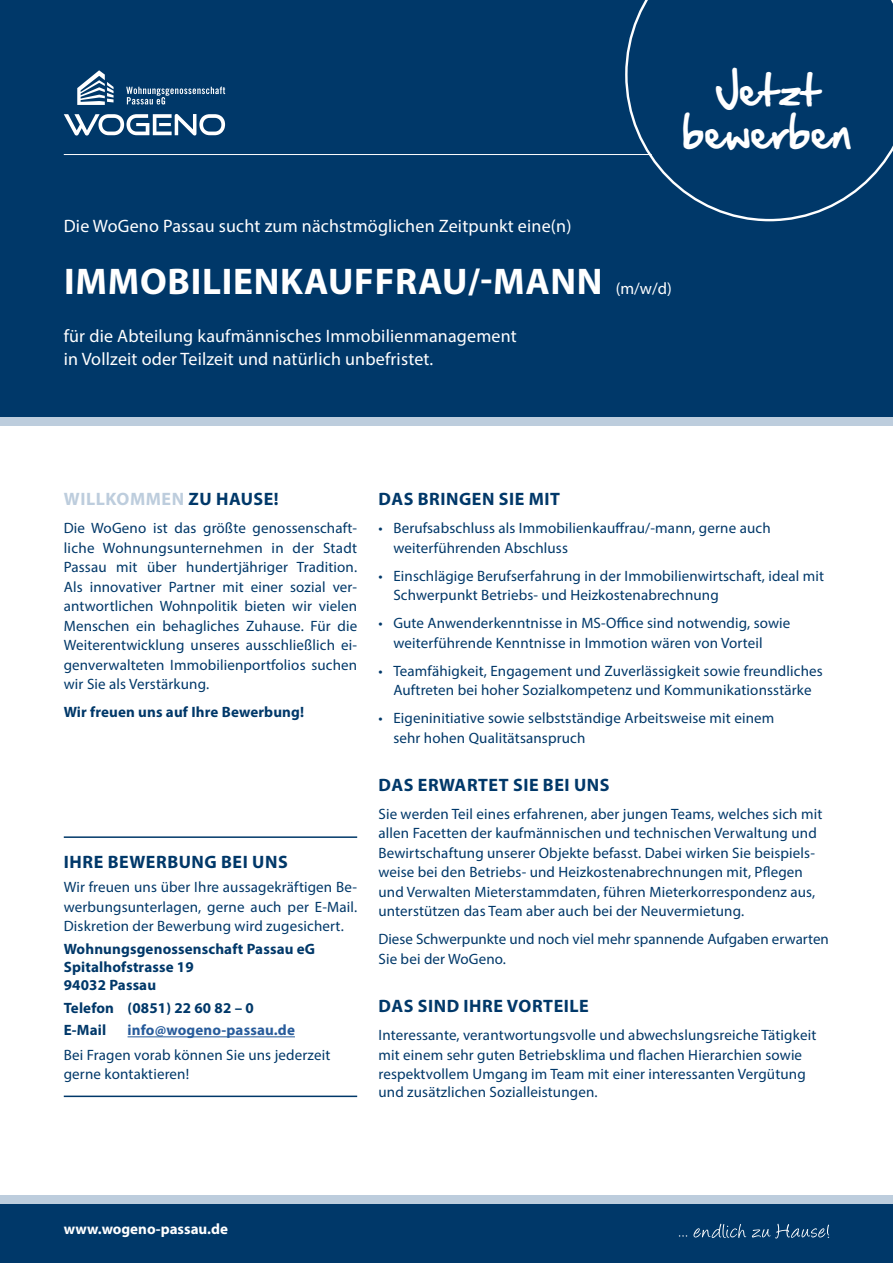
<style>
.page{position:relative;width:893px;height:1263px;background:#fff}
.page>*{position:absolute;margin:0;border:0;box-sizing:border-box;transform-origin:0 0}
.t1{font:700 37.2px "Myriad Pro";letter-spacing:.02em;color:#fff}
.t2{font:36.6px/42.8px "Hand Of Sean";color:#fff;text-align:center}
.t3{font:18px/23.4px "Myriad Pro";letter-spacing:.01em;color:#fff}
.t4{font:700 18px "Myriad Pro";letter-spacing:.03em;color:#003869}
.t5{font:700 18px "Myriad Pro";letter-spacing:.03em;color:#bdcddd}
.t6{font:16.5px "Myriad Pro";color:#fff}
.t7{font:15px/19.5px "Myriad Pro";letter-spacing:.01em;color:#003869}
.t8{font:700 15px/18px "Myriad Pro";letter-spacing:.01em;color:#003869}
.t9{font:700 15px "Myriad Pro";letter-spacing:.01em;color:#275b9b}
.t10{font:700 15px "Myriad Pro";color:#fff}
.s1{color:#003869}
</style>
<div class="page">
<div style="left:0;top:0;width:893px;height:425px;background:#003869"></div>
<div style="left:0;top:417px;width:893px;height:8px;background:#bdcddd"></div>
<div style="left:0;top:1199px;width:893px;height:64px;background:#003869"></div>
<svg style="left:64px;top:114px;width:161px;height:22px"></svg>
<svg style="left:126px;top:87px;width:99px;height:17px"></svg>
<svg style="left:77px;top:70px;width:37px;height:35px"></svg>
<svg style="left:625px;top:0;width:268px;height:221px"></svg>
<hr style="left:64px;top:154px;width:588px;height:1px;background:#fff">
<hr style="left:128px;top:1036px;width:167px;height:1px;background:#275b9b">
<hr style="left:64px;top:836px;width:293px;height:2px;background:#003869">
<hr style="left:64px;top:1095px;width:293px;height:2px;background:#003869">
<svg style="left:693px;top:1224px;width:53px;height:14px"></svg>
<svg style="left:752px;top:1224px;width:77px;height:14px"></svg>
<div style="left:0;top:1195px;width:893px;height:8px;background:#bdcddd"></div>
<h2 class="t2" style="left:683px;top:69px;width:171px">Jetzt bewerben</h2>
<p class="t3" style="left:64px;top:214px;width:509px">Die WoGeno Passau sucht zum nächstmöglichen Zeitpunkt eine(n)</p>
<h1 class="t1" style="left:64px;top:257px;width:540px">IMMOBILIENKAUFFRAU/-MANN</h1>
<p class="t3" style="left:64px;top:324px;width:455px">für die Abteilung kaufmännisches Immobilienmanagement in Vollzeit oder Teilzeit und natürlich unbefristet.</p>
<p class="t6" style="left:616px;top:279px;width:58px">(m/w/d)</p>
<p class="t5" style="left:64px;top:487px;width:216px">WILLKOMMEN <span class="s1">ZU HAUSE!</span></p>
<p class="t7" style="left:64px;top:518px;width:295px;text-align:justify">Die WoGeno ist das größte genossenschaft&shy;liche Wohnungsunternehmen in der Stadt Passau mit über hundertjähriger Tradition.<br>Als innovativer Partner mit einer sozial ver&shy;antwortlichen Wohnpolitik bieten wir vielen Menschen ein behagliches Zuhause. Für die Weiterentwicklung unseres ausschließlich ei&shy;genverwalteten Immobilienportfolios suchen wir Sie als Verstärkung.</p>
<p class="t8" style="left:64px;top:703px;width:242px">Wir freuen uns auf Ihre Bewerbung!</p>
<p class="t4" style="left:64px;top:850px;width:225px">IHRE BEWERBUNG BEI UNS</p>
<p class="t7" style="left:64px;top:877px;width:295px;text-align:justify">Wir freuen uns über Ihre aussagekräftigen Be&shy;werbungsunterlagen, gerne auch per E-Mail.<br>Diskretion der Bewerbung wird zugesichert.</p>
<p class="t8" style="left:64px;top:939px;width:253px">Wohnungsgenossenschaft Passau eG<br>Spitalhofstrasse 19<br>94032 Passau</p>
<p class="t8" style="left:64px;top:996px;width:192px;line-height:22.8px">Telefon (0851) 22 60 82 – 0<br>E-Mail</p>
<p class="t9" style="left:128px;top:1020px;width:169px">info@wogeno-passau.de</p>
<p class="t7" style="left:64px;top:1044px;width:268px">Bei Fragen vorab können Sie uns jederzeit gerne kontaktieren!</p>
<p class="t4" style="left:379px;top:487px;width:183px">DAS BRINGEN SIE MIT</p>
<p class="t7" style="left:393px;top:518px;width:379px;text-indent:-15px">• Berufsabschluss als Immobilienkauffrau/-mann, gerne auch weiterführenden Abschluss</p>
<p class="t7" style="left:393px;top:566px;width:432px;text-indent:-15px">• Einschlägige Berufserfahrung in der Immobilienwirtschaft, ideal mit<br>Schwerpunkt Betriebs- und Heizkostenabrechnung</p>
<p class="t7" style="left:393px;top:613px;width:399px;text-indent:-15px">• Gute Anwenderkenntnisse in MS-Office sind notwendig, sowie weiterführende Kenntnisse in Immotion wären von Vorteil</p>
<p class="t7" style="left:378px;top:661px;width:446px;text-align:center">• Teamfähigkeit, Engagement und Zuverlässigkeit sowie freundliches<br>Auftreten bei hoher Sozialkompetenz und Kommunikationsstärke</p>
<p class="t7" style="left:393px;top:708px;width:382px;text-indent:-15px">• Eigeninitiative sowie selbstständige Arbeitsweise mit einem sehr hohen Qualitätsanspruch</p>
<p class="t4" style="left:379px;top:773px;width:232px">DAS ERWARTET SIE BEI UNS</p>
<p class="t7" style="left:378px;top:804px;width:445px">Sie werden Teil eines erfahrenen, aber jungen Teams, welches sich mit allen Facetten der kaufmännischen und technischen Verwaltung und Bewirtschaftung unserer Objekte befasst. Dabei wirken Sie beispiels&shy;weise bei den Betriebs- und Heizkostenabrechnungen mit, Pflegen und Verwalten Mieterstammdaten, führen Mieterkorrespondenz aus, unterstützen das Team aber auch bei der Neuvermietung.</p>
<p class="t7" style="left:378px;top:929px;width:452px">Diese Schwerpunkte und noch viel mehr spannende Aufgaben erwarten<br>Sie bei der WoGeno.</p>
<p class="t4" style="left:379px;top:994px;width:212px">DAS SIND IHRE VORTEILE</p>
<p class="t7" style="left:378px;top:1025px;width:439px">Interessante, verantwortungsvolle und abwechslungsreiche Tätigkeit mit einem sehr guten Betriebsklima und flachen Hierarchien sowie respektvollem Umgang im Team mit einer interessanten Vergütung</p>
<p class="t7" style="left:378px;top:1082px;width:221px">und zusätzlichen Sozialleistungen.</p>
<p class="t10" style="left:64px;top:1219px;width:166px">www.wogeno-passau.de</p>
</div>
